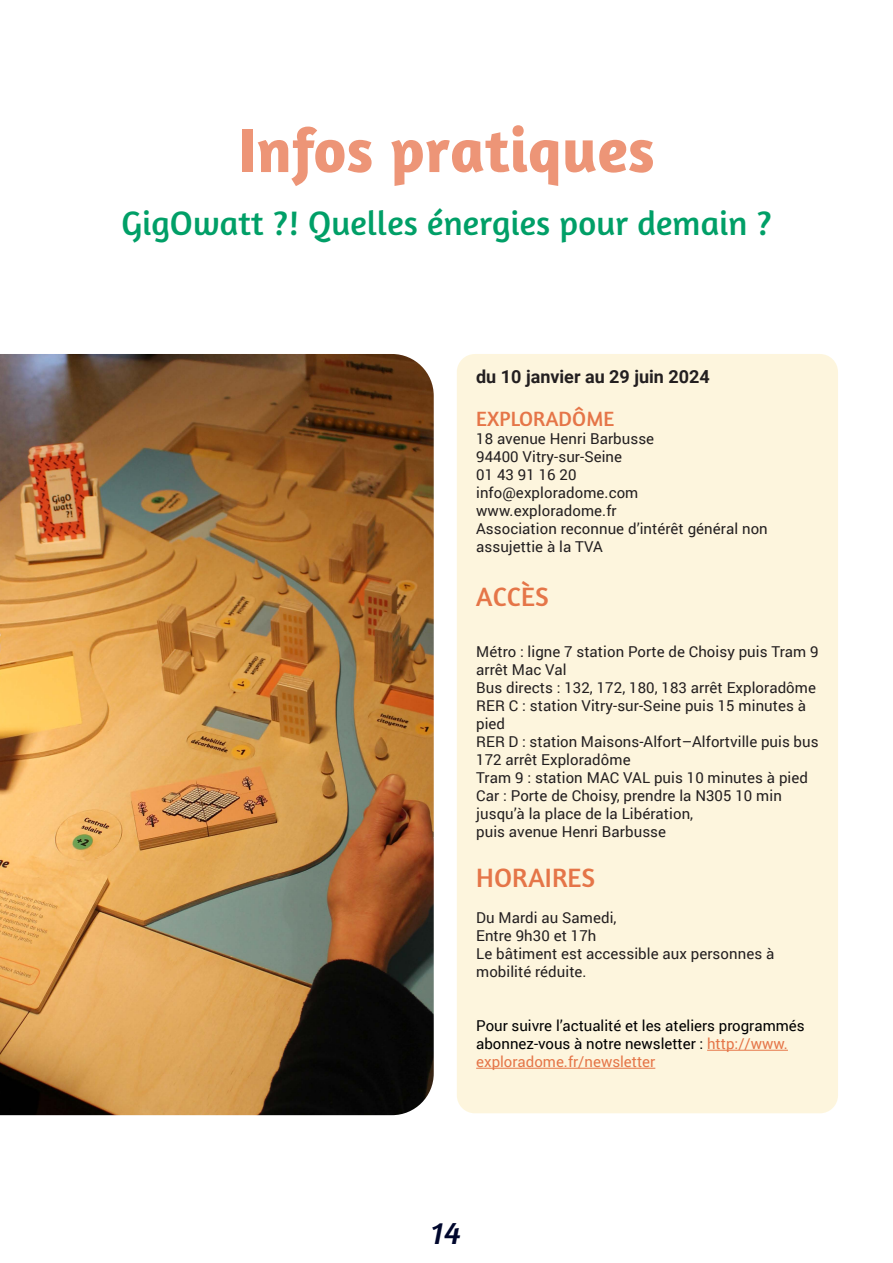
<style>
.page{position:relative;width:893px;height:1263px;background:#fff}
.page>*{position:absolute;margin:0;border:0;box-sizing:border-box;transform-origin:0 0}
.Les_gros_titres{font:700 63px "Amaranth";letter-spacing:.005em;color:#ed9577}
.titre_poles{font:34.5px "Amaranth";letter-spacing:.005em;color:#009f67}
.t1{font:italic 33px "Amaranth";color:#00072d}
.titre_poles-2{font:27px "Amaranth";letter-spacing:.005em;color:#e57548}
.texte_courant{font:21px "Amaranth";letter-spacing:.005em;color:#e57548}
.texte_courant_titres{font:700 18px "Roboto";color:#231f20}
.texte_courant-2{font:15px/18px "Roboto";letter-spacing:.005em;color:#231f20}
.texte_courant_titres-2{font:15px/18px "Roboto";color:#000001}
.s1{color:#e57548}
</style>
<div class="page">
<div style="left:457px;top:354px;width:381px;height:759px;background:#fdf5dd;border-radius:18px"></div>
<hr style="left:707px;top:1050px;width:81px;height:1px;background:#e57548">
<hr style="left:476px;top:1068px;width:179px;height:1px;background:#e57548">
<img style="left:0;top:354px;width:434px;height:761px">
<p class="Les_gros_titres" style="left:238px;top:111px;width:418px">Infos pratiques</p>
<p class="titre_poles" style="left:122px;top:203px;width:651px">GigOwatt ?! Quelles énergies pour demain ?</p>
<p class="texte_courant_titres" style="left:476px;top:364px;width:235px">du 10 janvier au 29 juin 2024</p>
<p class="texte_courant" style="left:476px;top:407px;width:140px">EXPLORADÔME</p>
<p class="texte_courant-2" style="left:476px;top:429px;width:180px">18 avenue Henri Barbusse</p>
<p class="texte_courant-2" style="left:476px;top:447px;width:147px">94400 Vitry-sur-Seine</p>
<p class="texte_courant-2" style="left:476px;top:465px;width:102px">01 43 91 16 20</p>
<p class="texte_courant-2" style="left:476px;top:483px;width:164px">info@exploradome.com</p>
<p class="texte_courant-2" style="left:476px;top:501px;width:142px">www.exploradome.fr</p>
<p class="texte_courant-2" style="left:476px;top:519px;width:293px">Association reconnue d’intérêt général non assujettie à la TVA</p>
<p class="titre_poles-2" style="left:476px;top:581px;width:74px">ACCÈS</p>
<p class="texte_courant-2" style="left:476px;top:642px;width:344px">Métro : ligne 7 station Porte de Choisy puis Tram 9 arrêt Mac Val</p>
<p class="texte_courant-2" style="left:476px;top:678px;width:341px">Bus directs : 132, 172, 180, 183 arrêt Exploradôme</p>
<p class="texte_courant-2" style="left:476px;top:696px;width:331px">RER C : station Vitry-sur-Seine puis 15 minutes à pied</p>
<p class="texte_courant-2" style="left:476px;top:732px;width:344px">RER D : station Maisons-Alfort–Alfortville puis bus<br>172 arrêt Exploradôme</p>
<p class="texte_courant-2" style="left:476px;top:768px;width:333px">Tram 9 : station MAC VAL puis 10 minutes à pied</p>
<p class="texte_courant-2" style="left:476px;top:786px;width:307px">Car : Porte de Choisy, prendre la N305 10 min jusqu’à la place de la Libération,</p>
<p class="texte_courant-2" style="left:476px;top:822px;width:191px">puis avenue Henri Barbusse</p>
<p class="titre_poles-2" style="left:476px;top:862px;width:121px">HORAIRES</p>
<p class="texte_courant-2" style="left:476px;top:908px;width:142px">Du Mardi au Samedi,</p>
<p class="texte_courant-2" style="left:476px;top:926px;width:122px">Entre 9h30 et 17h</p>
<p class="texte_courant-2" style="left:476px;top:944px;width:300px">Le bâtiment est accessible aux personnes à mobilité réduite.</p>
<p class="texte_courant_titres-2" style="left:476px;top:1016px;width:330px">Pour suivre l’actualité et les ateliers programmés abonnez-vous à notre newsletter : <span class="s1">http://www. exploradome.fr/newsletter</span></p>
<h3 class="t1" style="left:432px;top:1214px;width:31px">14</h3>
</div>
